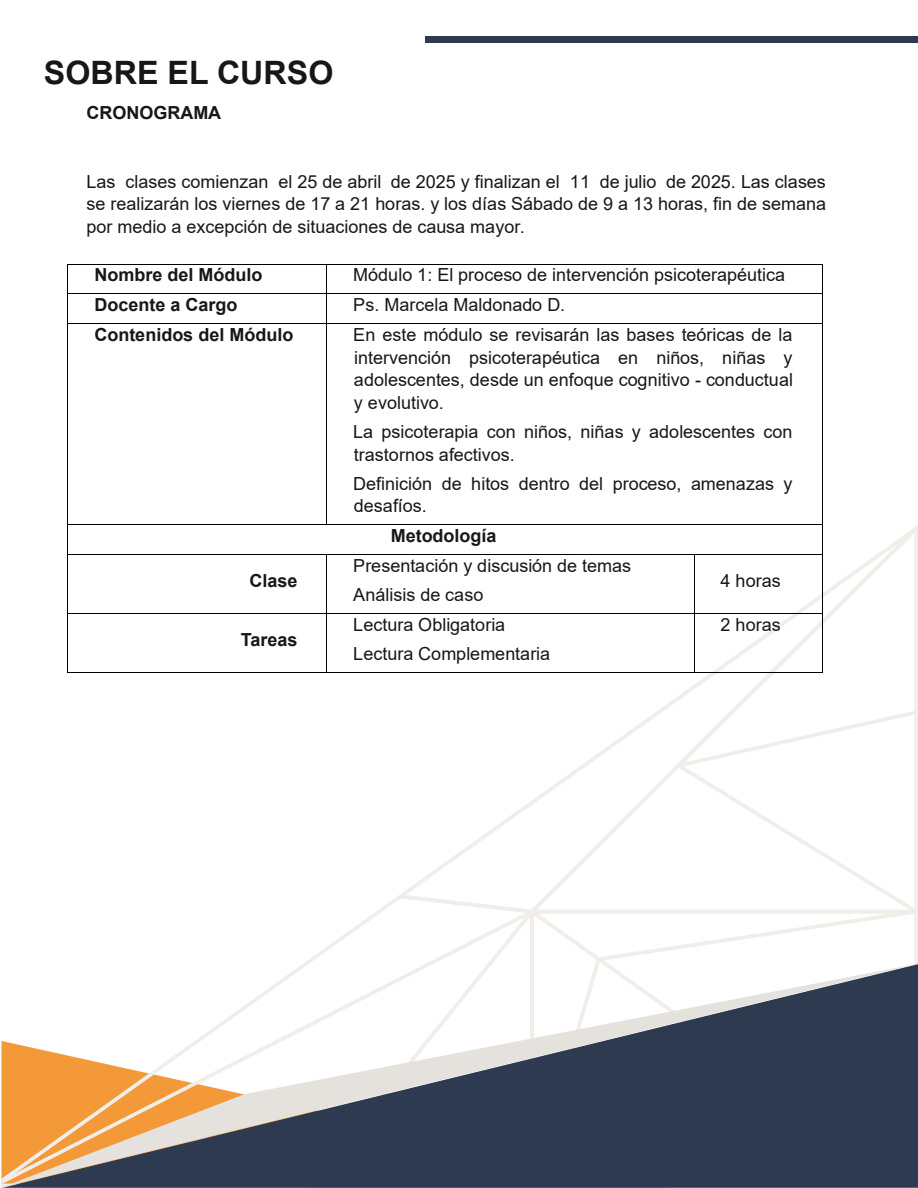
<style>
.page{position:relative;width:918px;height:1188px;background:#fff}
.page>*{position:absolute;margin:0;border:0;box-sizing:border-box;transform-origin:0 0}
.t1{font:700 32.25px "Arial";color:#181717}
.t2{font:18px/22.6px "Arial";color:#181717}
.t3{font:700 18px "Arial";color:#181717}
</style>
<div class="page">
<svg style="left:303px;top:910px;width:227px;height:54px"></svg>
<svg style="left:399px;top:715px;width:253px;height:198px"></svg>
<svg style="left:652px;top:611px;width:146px;height:183px"></svg>
<svg style="left:798px;top:525px;width:120px;height:385px"></svg>
<svg style="left:530px;top:910px;width:194px;height:54px"></svg>
<svg style="left:724px;top:910px;width:194px;height:48px"></svg>
<svg style="left:598px;top:958px;width:320px;height:6px"></svg>
<svg style="left:2px;top:964px;width:916px;height:223px"></svg>
<div style="left:426px;top:36px;width:492px;height:7px;background:#2d3a4f"></div>
<hr style="left:68px;top:264px;width:258px;height:1px;background:#000">
<hr style="left:327px;top:264px;width:495px;height:1px;background:#000">
<hr style="left:68px;top:264px;width:1px;height:30px;background:#000">
<hr style="left:326px;top:264px;width:1px;height:30px;background:#000">
<hr style="left:822px;top:264px;width:1px;height:30px;background:#000">
<hr style="left:68px;top:294px;width:258px;height:1px;background:#000">
<hr style="left:327px;top:294px;width:495px;height:1px;background:#000">
<hr style="left:68px;top:323px;width:258px;height:1px;background:#000">
<svg style="left:326px;top:294px;width:1px;height:30px"></svg>
<hr style="left:327px;top:323px;width:495px;height:1px;background:#000">
<svg style="left:822px;top:294px;width:1px;height:30px"></svg>
<hr style="left:68px;top:324px;width:1px;height:200px;background:#000">
<hr style="left:326px;top:324px;width:1px;height:200px;background:#000">
<hr style="left:822px;top:324px;width:1px;height:200px;background:#000">
<hr style="left:68px;top:524px;width:258px;height:1px;background:#000">
<hr style="left:327px;top:524px;width:495px;height:1px;background:#000">
<hr style="left:68px;top:554px;width:258px;height:1px;background:#000">
<hr style="left:327px;top:554px;width:367px;height:1px;background:#000">
<hr style="left:694px;top:554px;width:128px;height:1px;background:#000">
<svg style="left:822px;top:524px;width:1px;height:31px"></svg>
<hr style="left:68px;top:555px;width:1px;height:59px;background:#000">
<hr style="left:326px;top:555px;width:1px;height:59px;background:#000">
<hr style="left:694px;top:555px;width:1px;height:59px;background:#000">
<hr style="left:822px;top:555px;width:1px;height:59px;background:#000">
<hr style="left:68px;top:614px;width:258px;height:1px;background:#000">
<hr style="left:327px;top:614px;width:367px;height:1px;background:#000">
<hr style="left:694px;top:614px;width:128px;height:1px;background:#000">
<hr style="left:68px;top:614px;width:1px;height:59px;background:#000">
<hr style="left:68px;top:673px;width:258px;height:1px;background:#000">
<hr style="left:326px;top:614px;width:1px;height:59px;background:#000">
<hr style="left:327px;top:673px;width:367px;height:1px;background:#000">
<hr style="left:694px;top:614px;width:1px;height:59px;background:#000">
<hr style="left:822px;top:614px;width:1px;height:59px;background:#000">
<svg style="left:677px;top:644px;width:240px;height:197px"></svg>
<h1 class="t1" style="left:44px;top:50px;width:291px">SOBRE EL CURSO</h1>
<p class="t3" style="left:86px;top:100px;width:136px">CRONOGRAMA</p>
<p class="t2" style="left:86px;top:170px;width:741px;text-align:justify">Las clases comienzan el 25 de abril de 2025 y finalizan el 11 de julio de 2025. Las clases se realizarán los viernes de 17 a 21 horas. y los días Sábado de 9 a 13 horas, fin de semana por medio a excepción de situaciones de causa mayor.</p>
<p class="t3" style="left:94px;top:262px;width:170px">Nombre del Módulo</p>
<p class="t2" style="left:353px;top:264px;width:433px">Módulo 1: El proceso de intervención psicoterapéutica</p>
<p class="t3" style="left:94px;top:292px;width:145px">Docente a Cargo</p>
<p class="t2" style="left:353px;top:293px;width:214px">Ps. Marcela Maldonado D.</p>
<p class="t3" style="left:94px;top:322px;width:200px">Contenidos del Módulo</p>
<p class="t2" style="left:353px;top:323px;width:441px;text-align:justify">En este módulo se revisarán las bases teóricas de la intervención psicoterapéutica en niños, niñas y adolescentes, desde un enfoque cognitivo - conductual y evolutivo.</p>
<p class="t2" style="left:353px;top:420px;width:441px">La psicoterapia con niños, niñas y adolescentes con trastornos afectivos.</p>
<p class="t2" style="left:353px;top:472px;width:441px">Definición de hitos dentro del proceso, amenazas y desafíos.</p>
<p class="t3" style="left:391px;top:523px;width:107px">Metodología</p>
<p class="t3" style="left:249px;top:568px;width:50px">Clase</p>
<p class="t2" style="left:353px;top:551px;width:279px;line-height:29.4px">Presentación y discusión de temas<br>Análisis de caso</p>
<p class="t2" style="left:721px;top:569px;width:62px">4 horas</p>
<p class="t3" style="left:241px;top:627px;width:58px">Tareas</p>
<p class="t2" style="left:353px;top:610px;width:198px;line-height:29.1px">Lectura Obligatoria<br>Lectura Complementaria</p>
<p class="t2" style="left:721px;top:613px;width:62px">2 horas</p>
</div>
